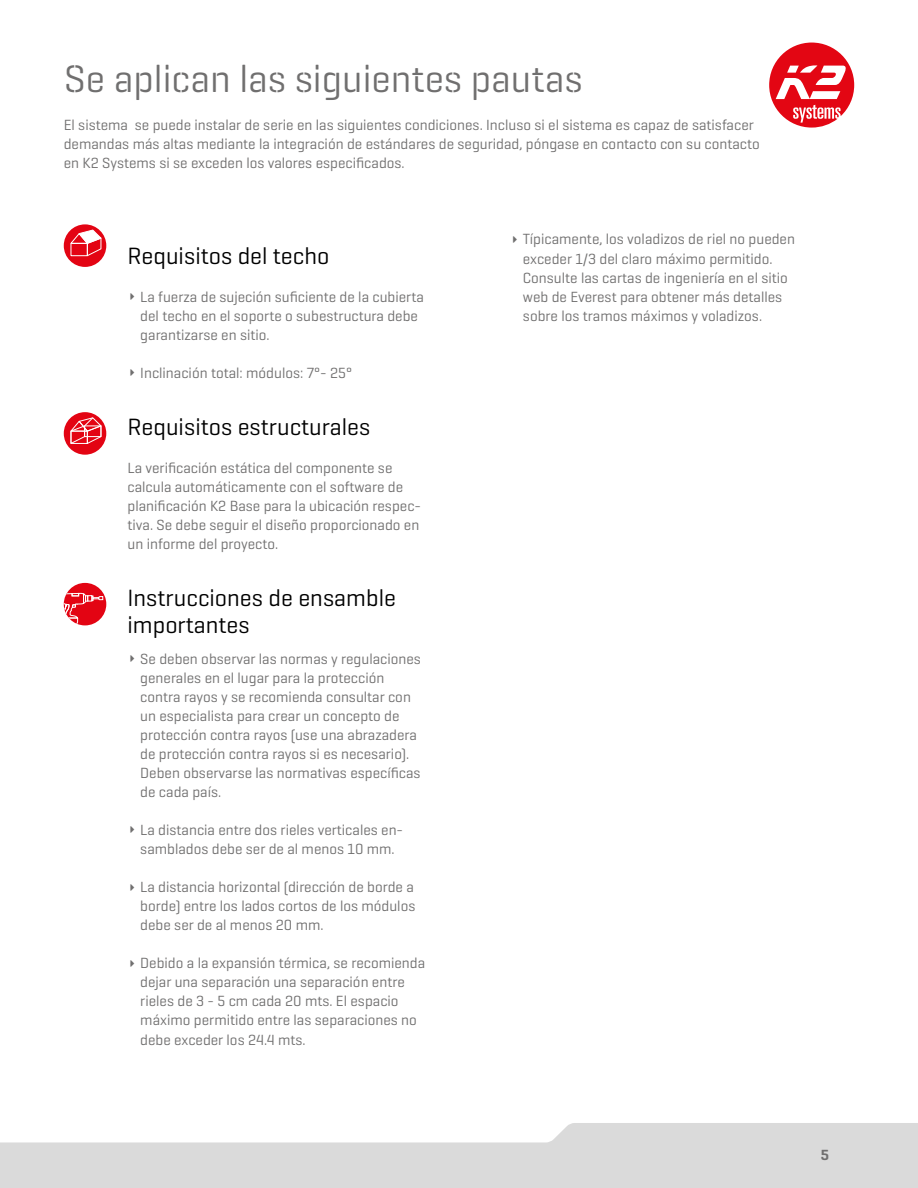
<style>
.page{position:relative;width:918px;height:1188px;background:#fff}
.page>*{position:absolute;margin:0;border:0;box-sizing:border-box;transform-origin:0 0}
.t1{font:39px "K2 Geogrotesque Stencil B";color:#706f6f}
.t2{font:24px/27px "K2 Geogrotesque";color:#000}
.t3{font:15px/19px "K2 Geogrotesque";color:#706f6f}
.t4{font:600 15px "K2 Geogrotesque";color:#706f6f}
</style>
<div class="page">
<svg style="left:0;top:1123px;width:918px;height:65px;fill:#dadada"></svg>
<svg style="left:769px;top:43px;width:85px;height:85px"></svg>
<div style="left:64px;top:224px;width:42px;height:43px;background:#e30413;border-radius:50%"></div>
<svg style="left:69px;top:229px;width:33px;height:28px"></svg>
<div style="left:64px;top:412px;width:42px;height:43px;background:#e30413;border-radius:50%"></div>
<svg style="left:69px;top:417px;width:33px;height:27px"></svg>
<div style="left:64px;top:583px;width:42px;height:42px;background:#e30413;border-radius:50%"></div>
<svg style="left:64px;top:593px;width:40px;height:32px"></svg>
<h1 class="t1" style="left:64px;top:54px;width:520px">Se aplican las siguientes pautas</h1>
<p class="t3" style="left:64px;top:115px;width:698px">El sistema se puede instalar de serie en las siguientes condiciones. Incluso si el sistema es capaz de satisfacer demandas más altas mediante la integración de estándares de seguridad, póngase en contacto con su contacto en K2 Systems si se exceden los valores especificados.</p>
<h2 class="t2" style="left:128px;top:241px;width:203px">Requisitos del techo</h2>
<p class="t3" style="left:140px;top:287px;width:285px">La fuerza de sujeción suficiente de la cubierta del techo en el soporte o subestructura debe garantizarse en sitio.</p>
<p class="t3" style="left:140px;top:363px;width:213px">Inclinación total: módulos: 7°- 25°</p>
<h2 class="t2" style="left:128px;top:413px;width:244px">Requisitos estructurales</h2>
<p class="t3" style="left:128px;top:458px;width:295px">La verificación estática del componente se calcula automáticamente con el software de planificación K2 Base para la ubicación respec&shy;tiva. Se debe seguir el diseño proporcionado en un informe del proyecto.</p>
<h2 class="t2" style="left:128px;top:584px;width:270px">Instrucciones de ensamble importantes</h2>
<p class="t3" style="left:140px;top:648px;width:282px">Se deben observar las normas y regulaciones generales en el lugar para la protección contra rayos y se recomienda consultar con un especialista para crear un concepto de protección contra rayos (use una abrazadera de protección contra rayos si es necesario).<br>Deben observarse las normativas específicas de cada país.</p>
<p class="t3" style="left:140px;top:820px;width:264px">La distancia entre dos rieles verticales en&shy;samblados debe ser de al menos 10 mm.</p>
<p class="t3" style="left:140px;top:877px;width:277px;text-align:justify">La distancia horizontal (dirección de borde a borde) entre los lados cortos de los módulos debe ser de al menos 20 mm.</p>
<p class="t3" style="left:140px;top:953px;width:286px">Debido a la expansión térmica, se recomienda dejar una separación una separación entre rieles de 3 - 5 cm cada 20 mts. El espacio máximo permitido entre las separaciones no debe exceder los 24.4 mts.</p>
<p class="t3" style="left:523px;top:229px;width:274px">Típicamente, los voladizos de riel no pueden exceder 1/3 del claro máximo permitido.<br>Consulte las cartas de ingeniería en el sitio web de Everest para obtener más detalles sobre los tramos máximos y voladizos.</p>
<p class="t4" style="left:821px;top:1146px;width:10px">5</p>
</div>
